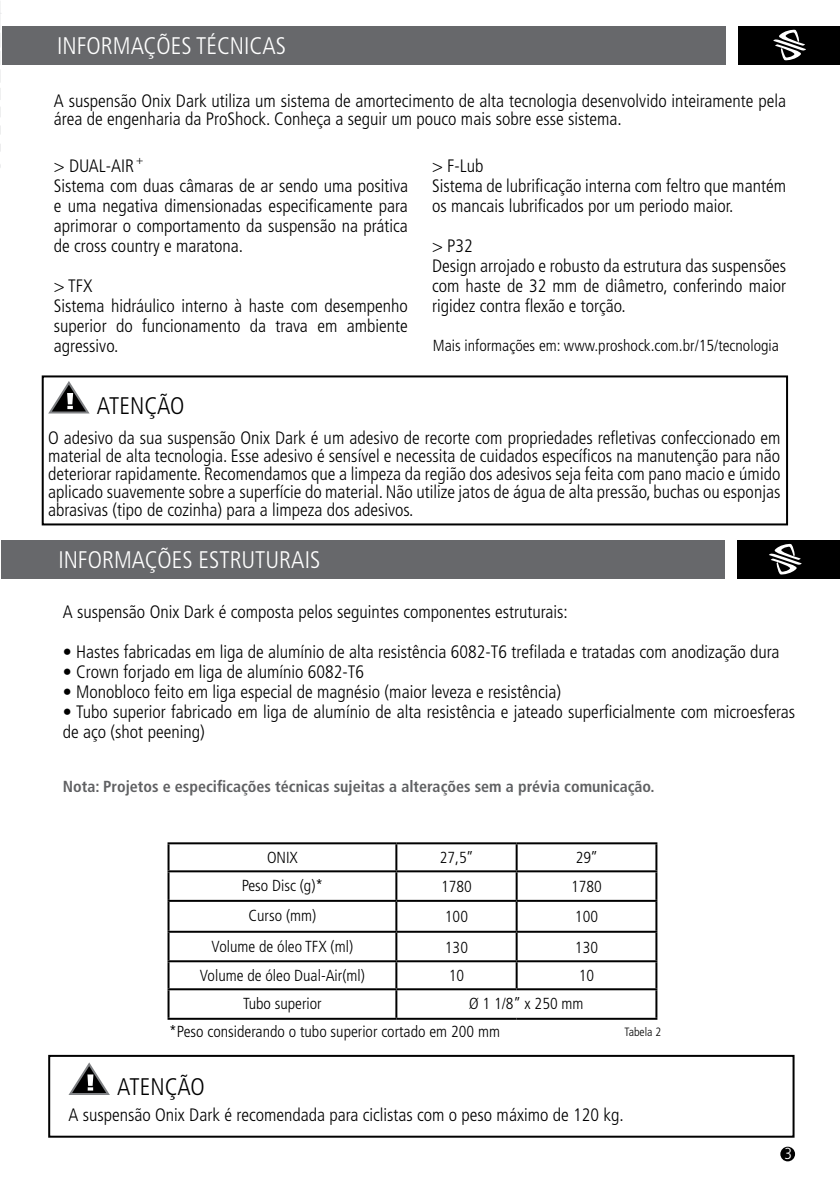
<style>
.page{position:relative;width:840px;height:1191px;background:#fff}
.page>*{position:absolute;margin:0;border:0;box-sizing:border-box;transform-origin:0 0}
.t1{font:300 condensed 24px "Frutiger LT Std";color:#fff}
.t2{font:300 condensed 24px "Frutiger LT Std";color:#000}
.t3{font:300 condensed 18px/20px "Frutiger LT Std";color:#000}
.t4{font:300 condensed 16px "Frutiger LT Std";color:#000}
.t5{font:700 condensed 16px "Frutiger LT Std";color:#606163}
.t6{font:300 condensed 16px "Frutiger LT Std";color:#fff}
.t7{font:300 condensed 12px "Frutiger LT Std";color:#000}
</style>
<div class="page">
<svg style="left:0;top:1px;width:2px;height:166px"></svg>
<div style="left:2px;top:26px;width:723px;height:38px;background:#67686b"></div>
<div style="left:738px;top:26px;width:101px;height:38px;background:#000"></div>
<svg style="left:779px;top:1146px;width:15px;height:15px"></svg>
<div style="left:1px;top:540px;width:723px;height:38px;background:#67686b"></div>
<div style="left:736px;top:540px;width:102px;height:38px;background:#000"></div>
<svg style="left:769px;top:543px;width:32px;height:32px"></svg>
<svg style="left:773px;top:29px;width:32px;height:32px"></svg>
<hr style="left:167px;top:842px;width:229px;height:2px;background:#000">
<hr style="left:167px;top:844px;width:2px;height:26px;background:#000">
<hr style="left:396px;top:842px;width:120px;height:2px;background:#000">
<hr style="left:395px;top:844px;width:2px;height:26px;background:#000">
<hr style="left:516px;top:842px;width:141px;height:2px;background:#000">
<hr style="left:515px;top:844px;width:2px;height:26px;background:#000">
<hr style="left:655px;top:844px;width:2px;height:26px;background:#000">
<hr style="left:167px;top:870px;width:229px;height:2px;background:#000">
<hr style="left:167px;top:872px;width:2px;height:28px;background:#000">
<hr style="left:396px;top:870px;width:120px;height:2px;background:#000">
<hr style="left:395px;top:872px;width:2px;height:28px;background:#000">
<hr style="left:516px;top:870px;width:141px;height:2px;background:#000">
<hr style="left:515px;top:872px;width:2px;height:28px;background:#000">
<hr style="left:655px;top:872px;width:2px;height:28px;background:#000">
<hr style="left:167px;top:900px;width:229px;height:2px;background:#000">
<hr style="left:167px;top:902px;width:2px;height:28px;background:#000">
<hr style="left:396px;top:900px;width:120px;height:2px;background:#000">
<hr style="left:395px;top:902px;width:2px;height:28px;background:#000">
<hr style="left:516px;top:900px;width:141px;height:2px;background:#000">
<hr style="left:515px;top:902px;width:2px;height:28px;background:#000">
<hr style="left:655px;top:902px;width:2px;height:28px;background:#000">
<hr style="left:167px;top:930px;width:229px;height:2px;background:#000">
<hr style="left:167px;top:932px;width:2px;height:28px;background:#000">
<hr style="left:396px;top:930px;width:120px;height:2px;background:#000">
<hr style="left:395px;top:932px;width:2px;height:28px;background:#000">
<hr style="left:516px;top:930px;width:141px;height:2px;background:#000">
<hr style="left:515px;top:932px;width:2px;height:28px;background:#000">
<hr style="left:655px;top:932px;width:2px;height:28px;background:#000">
<hr style="left:167px;top:960px;width:229px;height:2px;background:#000">
<hr style="left:167px;top:962px;width:2px;height:26px;background:#000">
<hr style="left:396px;top:960px;width:120px;height:2px;background:#000">
<hr style="left:395px;top:962px;width:2px;height:26px;background:#000">
<hr style="left:516px;top:960px;width:141px;height:2px;background:#000">
<hr style="left:515px;top:962px;width:2px;height:26px;background:#000">
<hr style="left:655px;top:962px;width:2px;height:26px;background:#000">
<hr style="left:167px;top:988px;width:229px;height:2px;background:#000">
<hr style="left:167px;top:990px;width:2px;height:27px;background:#000">
<hr style="left:396px;top:988px;width:120px;height:2px;background:#000">
<hr style="left:395px;top:990px;width:2px;height:27px;background:#000">
<hr style="left:516px;top:988px;width:141px;height:2px;background:#000">
<hr style="left:655px;top:990px;width:2px;height:27px;background:#000">
<hr style="left:167px;top:1017px;width:229px;height:2px;background:#000">
<hr style="left:396px;top:1017px;width:120px;height:2px;background:#000">
<hr style="left:516px;top:1017px;width:141px;height:2px;background:#000">
<svg style="left:68px;top:1062px;width:42px;height:33px"></svg>
<svg style="left:48px;top:381px;width:42px;height:33px"></svg>
<div style="left:42px;top:375px;width:745px;height:150px;border:2px solid #000"></div>
<div style="left:48px;top:1054px;width:746px;height:83px;border:2px solid #000"></div>
<h1 class="t1" style="left:57px;top:32px;width:230px">INFORMAÇÕES TÉCNICAS</h1>
<p class="t3" style="left:54px;top:92px;width:733px;line-height:18px">A suspensão Onix Dark utiliza um sistema de amortecimento de alta tecnologia desenvolvido inteiramente pela área de engenharia da ProShock. Conheça a seguir um pouco mais sobre esse sistema.</p>
<p class="t7" style="left:136px;top:153px;width:9px">+</p>
<p class="t3" style="left:432px;top:156px;width:355px">&gt; F-Lub<br>Sistema de lubrificação interna com feltro que mantém os mancais lubrificados por um periodo maior.</p>
<p class="t3" style="left:432px;top:236px;width:355px">&gt; P32<br>Design arrojado e robusto da estrutura das suspensões com haste de 32 mm de diâmetro, conferindo maior rigidez contra flexão e torção.</p>
<p class="t4" style="left:432px;top:337px;width:347px">Mais informações em: www.proshock.com.br/15/tecnologia</p>
<p class="t3" style="left:54px;top:156px;width:355px">&gt; DUAL-AIR<br>Sistema com duas câmaras de ar sendo uma positiva e uma negativa dimensionadas especificamente para aprimorar o comportamento da suspensão na prática de cross country e maratona.</p>
<p class="t3" style="left:54px;top:276px;width:355px">&gt; TFX<br>Sistema hidráulico interno à haste com desempenho superior do funcionamento da trava em ambiente agressivo.</p>
<h1 class="t2" style="left:97px;top:391px;width:89px">ATENÇÃO</h1>
<p class="t3" style="left:48px;top:428px;width:733px;line-height:18px;text-align:justify">O adesivo da sua suspensão Onix Dark é um adesivo de recorte com propriedades refletivas confeccionado em material de alta tecnologia. Esse adesivo é sensível e necessita de cuidados específicos na manutenção para não deteriorar rapidamente. Recomendamos que a limpeza da região dos adesivos seja feita com pano macio e úmido aplicado suavemente sobre a superfície do material. Não utilize jatos de água de alta pressão, buchas ou esponjas abrasivas (tipo de cozinha) para a limpeza dos adesivos.</p>
<h1 class="t1" style="left:58px;top:546px;width:263px">INFORMAÇÕES ESTRUTURAIS</h1>
<p class="t3" style="left:63px;top:602px;width:506px">A suspensão Onix Dark é composta pelos seguintes componentes estruturais:</p>
<p class="t3" style="left:63px;top:642px;width:717px">• Hastes fabricadas em liga de alumínio de alta resistência 6082-T6 trefilada e tratadas com anodização dura</p>
<p class="t3" style="left:63px;top:662px;width:302px">• Crown forjado em liga de alumínio 6082-T6</p>
<p class="t3" style="left:63px;top:682px;width:499px">• Monobloco feito em liga especial de magnésio (maior leveza e resistência)</p>
<p class="t3" style="left:63px;top:702px;width:733px">• Tubo superior fabricado em liga de alumínio de alta resistência e jateado superficialmente com microesferas de aço (shot peening)</p>
<p class="t5" style="left:63px;top:777px;width:593px">Nota: Projetos e especificações técnicas sujeitas a alterações sem a prévia comunicação.</p>
<p class="t4" style="left:267px;top:848px;width:32px">ONIX</p>
<p class="t4" style="left:439px;top:848px;width:35px">27,5’’</p>
<p class="t4" style="left:575px;top:848px;width:23px">29’’</p>
<p class="t4" style="left:241px;top:876px;width:83px">Peso Disc (g)*</p>
<p class="t4" style="left:441px;top:877px;width:32px">1780</p>
<p class="t4" style="left:571px;top:877px;width:32px">1780</p>
<p class="t4" style="left:248px;top:906px;width:69px">Curso (mm)</p>
<p class="t4" style="left:444px;top:907px;width:25px">100</p>
<p class="t4" style="left:574px;top:907px;width:25px">100</p>
<p class="t4" style="left:211px;top:937px;width:143px">Volume de óleo TFX (ml)</p>
<p class="t4" style="left:444px;top:938px;width:25px">130</p>
<p class="t4" style="left:574px;top:938px;width:25px">130</p>
<p class="t4" style="left:200px;top:966px;width:166px">Volume de óleo Dual-Air(ml)</p>
<p class="t4" style="left:448px;top:966px;width:17px">10</p>
<p class="t4" style="left:578px;top:966px;width:17px">10</p>
<p class="t4" style="left:243px;top:994px;width:80px">Tubo superior</p>
<p class="t4" style="left:469px;top:994px;width:116px">Ø 1 1/8” x 250 mm</p>
<p class="t4" style="left:169px;top:1022px;width:332px">*Peso considerando o tubo superior cortado em 200 mm</p>
<p class="t7" style="left:624px;top:1025px;width:38px">Tabela 2</p>
<h1 class="t2" style="left:117px;top:1073px;width:89px">ATENÇÃO</h1>
<p class="t3" style="left:68px;top:1105px;width:556px">A suspensão Onix Dark é recomendada para ciclistas com o peso máximo de 120 kg.</p>
<p class="t6" style="left:783px;top:1144px;width:9px">3</p>
</div>
